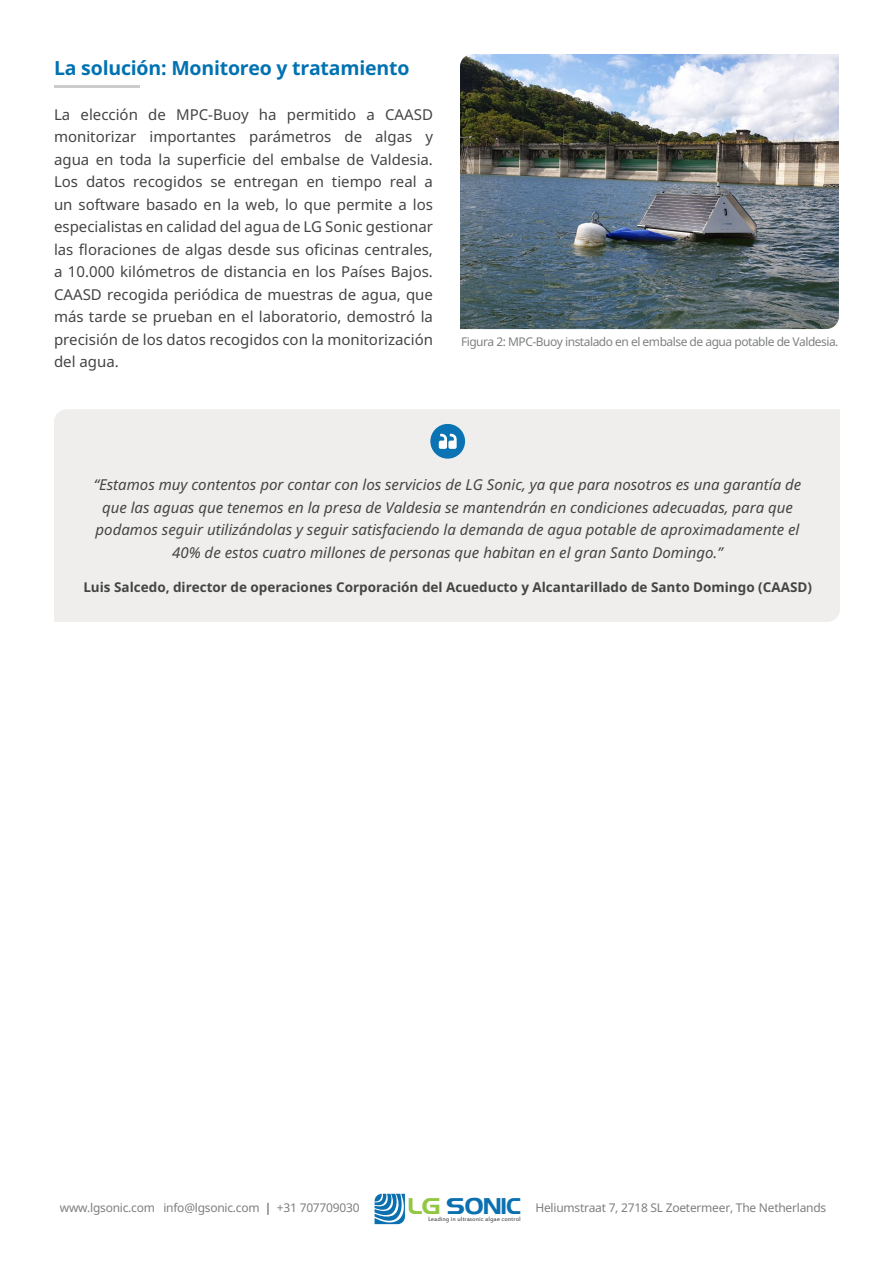
<style>
.page{position:relative;width:893px;height:1263px;background:#fff}
.page>*{position:absolute;margin:0;border:0;box-sizing:border-box;transform-origin:0 0}
.t1{font:700 19.5px "Noto Sans";letter-spacing:-.01em;color:#0072b2}
.t2{font:15px/22.5px "Noto Sans";color:#444;text-align:justify}
.t3{font:italic 15px/22.5px "Noto Sans";color:#444;text-align:center}
.t4{font:700 13.5px "Noto Sans";color:#444}
.t5{font:12px "Noto Sans";letter-spacing:-.02em;color:#7f7e80}
.t6{font:12px "Noto Sans";letter-spacing:-.04em;color:#7f8080}
.t7{font:6.75px "Estrangelo Edessa";color:#58595b}
.s1{color:#444}
.s2{font-family:"Niamey";font-size:22.05px;color:#91c742}
.s3{font-family:"Niamey";font-size:22.05px;color:#0a70b0}
</style>
<div class="page">
<svg style="left:375px;top:1194px;width:30px;height:30px"></svg>
<hr style="left:54px;top:85px;width:85px;height:3px;background:#cdcccb">
<img style="left:460px;top:54px;width:379px;height:275px">
<div style="left:54px;top:409px;width:786px;height:213px;background:#efeeed"></div>
<div style="left:430px;top:424px;width:35px;height:35px;background:#0973b3;border-radius:50%"></div>
<svg style="left:439px;top:434px;width:18px;height:15px"></svg>
<h1 class="t1" style="left:54px;top:54px;width:357px">La solución: Monitoreo y tratamiento</h1>
<p class="t2" style="left:54px;top:103px;width:380px">La elección de MPC-Buoy ha permitido a CAASD monitorizar importantes parámetros de algas y agua en toda la superficie del embalse de Valdesia.<br>Los datos recogidos se entregan en tiempo real a un software basado en la web, lo que permite a los especialistas en calidad del agua de LG Sonic gestionar las floraciones de algas desde sus oficinas centrales, a 10.000 kilómetros de distancia en los Países Bajos.<br>CAASD recogida periódica de muestras de agua, que más tarde se prueban en el laboratorio, demostró la precisión de los datos recogidos con la monitorización del agua.</p>
<p class="t6" style="left:461px;top:334px;width:379px">Figura 2: MPC-Buoy instalado en el embalse de agua potable de Valdesia.</p>
<p class="t3" style="left:94px;top:473px;width:709px">“Estamos muy contentos por contar con los servicios de LG Sonic, ya que para nosotros es una garantía de que las aguas que tenemos en la presa de Valdesia se mantendrán en condiciones adecuadas, para que podamos seguir utilizándolas y seguir satisfaciendo la demanda de agua potable de aproximadamente el 40% de estos cuatro millones de personas que habitan en el gran Santo Domingo.”</p>
<p class="t4" style="left:83px;top:577px;width:730px">Luis Salcedo, director de operaciones Corporación del Acueducto y Alcantarillado de Santo Domingo (CAASD)</p>
<p class="t5" style="left:60px;top:1199px;width:301px">www.lgsonic.com info@lgsonic.com <span class="s1">|</span> +31 707709030</p>
<p class="t5" style="left:408px;top:1199px;width:419px"><span class="s2">LG</span> <span class="s3">SONIC</span> Heliumstraat 7, 2718 SL Zoetermeer, The Netherlands</p>
<p class="t7" style="left:428px;top:1217px;width:94px">Leading in ultrasonic algae control</p>
</div>
